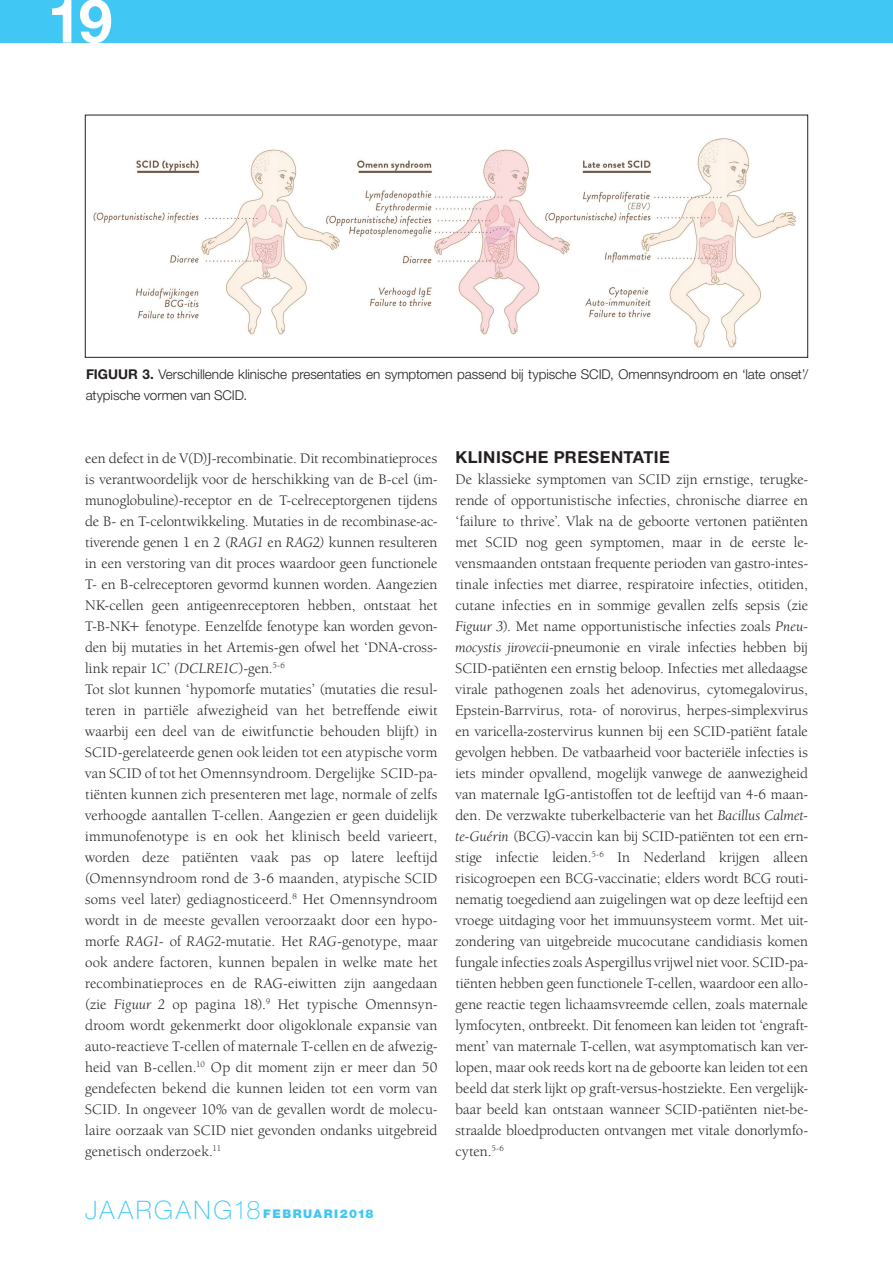
<style>
.page{position:relative;width:893px;height:1263px;background:#fff}
.page>*{position:absolute;margin:0;border:0;box-sizing:border-box;transform-origin:0 0}
.t1{font:700 60.75px "Helvetica Neue";color:#fff}
.t2{font:700 16.5px "Helvetica Neue LT Std";letter-spacing:.025em;color:#231f20}
.t3{font:15px/21px "Berkeley Oldstyle IT Cby BT";letter-spacing:.01em;color:#231f20}
.t4{font:300 13.5px/21px "Helvetica Neue";letter-spacing:-.005em;color:#231f20}
.t5{font:900 12px "Helvetica Neue";letter-spacing:.125em;color:#40c7f4}
.s1{font-weight:700}
.s2{font-style:italic}
.s3{font-weight:100;font-size:25.5px}
</style>
<div class="page">
<div style="left:0;top:0;width:893px;height:43px;background:#40c7f4"></div>
<img style="left:93px;top:138px;width:703px;height:210px">
<div style="left:85px;top:115px;width:723px;height:243px;border:1px solid #231f20"></div>
<h1 class="t1" style="left:48px;top:-17px;width:66px">19</h1>
<p class="t4" style="left:86px;top:363px;width:724px"><span class="s1">FIGUUR 3.</span> Verschillende klinische presentaties en symptomen passend bij typische SCID, Omennsyndroom en ‘late onset’/ atypische vormen van SCID.</p>
<p class="t3" style="left:85px;top:447px;width:354px">een defect in de V(D)J-recombinatie. Dit recombinatieproces is verantwoordelijk voor de herschikking van de B-cel (im&shy;munoglobuline)-receptor en de T-celreceptorgenen tijdens de B- en T-celontwikkeling. Mutaties in de recombinase-ac&shy;tiverende genen 1 en 2 (<span class="s2">RAG1</span> en <span class="s2">RAG2)</span> kunnen resulteren in een verstoring van dit proces waardoor geen functionele T- en B-celreceptoren gevormd kunnen worden. Aangezien NK-cellen geen antigeenreceptoren hebben, ontstaat het T-B-NK+ fenotype. Eenzelfde fenotype kan worden gevon&shy;den bij mutaties in het Artemis-gen ofwel het ‘DNA-cross&shy;link repair 1C’ <span class="s2">(DCLRE1C</span>)-gen.<sup>5-6<br></sup>Tot slot kunnen ‘hypomorfe mutaties’ (mutaties die resul&shy;teren in partiële afwezigheid van het betreffende eiwit waarbij een deel van de eiwitfunctie behouden blijft) in SCID-gerelateerde genen ook leiden tot een atypische vorm van SCID of tot het Omennsyndroom. Dergelijke SCID-pa&shy;tiënten kunnen zich presenteren met lage, normale of zelfs verhoogde aantallen T-cellen. Aangezien er geen duidelijk immunofenotype is en ook het klinisch beeld varieert, worden deze patiënten vaak pas op latere leeftijd (Omennsyndroom rond de 3-6 maanden, atypische SCID soms veel later) gediagnosticeerd.<sup>8</sup> Het Omennsyndroom wordt in de meeste gevallen veroorzaakt door een hypo&shy;morfe <span class="s2">RAG1-</span> of <span class="s2">RAG2-</span>mutatie. Het <span class="s2">RAG</span>-genotype, maar ook andere factoren, kunnen bepalen in welke mate het recombinatieproces en de RAG-eiwitten zijn aangedaan (zie <span class="s2">Figuur 2</span> op pagina 18).<sup>9</sup> Het typische Omennsyn&shy;droom wordt gekenmerkt door oligoklonale expansie van auto-reactieve T-cellen of maternale T-cellen en de afwezig&shy;heid van B-cellen.<sup>10</sup> Op dit moment zijn er meer dan 50 gendefecten bekend die kunnen leiden tot een vorm van SCID. In ongeveer 10% van de gevallen wordt de molecu&shy;laire oorzaak van SCID niet gevonden ondanks uitgebreid genetisch onderzoek.<sup>11</sup></p>
<p class="t2" style="left:455px;top:446px;width:216px">KLINISCHE PRESENTATIE</p>
<p class="t3" style="left:455px;top:468px;width:354px;text-align:justify">De klassieke symptomen van SCID zijn ernstige, terugke&shy;rende of opportunistische infecties, chronische diarree en ‘failure to thrive’. Vlak na de geboorte vertonen patiënten met SCID nog geen symptomen, maar in de eerste le&shy;vensmaanden ontstaan frequente perioden van gastro-intes&shy;tinale infecties met diarree, respiratoire infecties, otitiden, cutane infecties en in sommige gevallen zelfs sepsis (zie <span class="s2">Figuur 3</span>). Met name opportunistische infecties zoals <span class="s2">Pneu&shy;mocystis jirovecii</span>-pneumonie en virale infecties hebben bij SCID-patiënten een ernstig beloop. Infecties met alledaagse virale pathogenen zoals het adenovirus, cytomegalovirus, Epstein-Barrvirus, rota- of norovirus, herpes-simplexvirus en varicella-zostervirus kunnen bij een SCID-patiënt fatale gevolgen hebben. De vatbaarheid voor bacteriële infecties is iets minder opvallend, mogelijk vanwege de aanwezigheid van maternale IgG-antistoffen tot de leeftijd van 4-6 maan&shy;den. De verzwakte tuberkelbacterie van het <span class="s2">Bacillus Calmet&shy;te-Guérin</span> (BCG)-vaccin kan bij SCID-patiënten tot een ern&shy;stige infectie leiden.<sup>5-6</sup> In Nederland krijgen alleen risicogroepen een BCG-vaccinatie; elders wordt BCG routi&shy;nematig toegediend aan zuigelingen wat op deze leeftijd een vroege uitdaging voor het immuunsysteem vormt. Met uit&shy;zondering van uitgebreide mucocutane candidiasis komen fungale infecties zoals Aspergillus vrijwel niet voor. SCID-pa&shy;tiënten hebben geen functionele T-cellen, waardoor een allo&shy;gene reactie tegen lichaamsvreemde cellen, zoals maternale lymfocyten, ontbreekt. Dit fenomeen kan leiden tot ‘engraft&shy;ment’ van maternale T-cellen, wat asymptomatisch kan ver&shy;lopen, maar ook reeds kort na de geboorte kan leiden tot een beeld dat sterk lijkt op graft-versus-hostziekte. Een vergelijk&shy;baar beeld kan ontstaan wanneer SCID-patiënten niet-be&shy;straalde bloedproducten ontvangen met vitale donorlymfo&shy;cyten.<sup>5-6</sup></p>
<p class="t5" style="left:85px;top:1206px;width:290px"><span class="s3">JAARGANG18</span>FEBRUARI2018</p>
</div>
